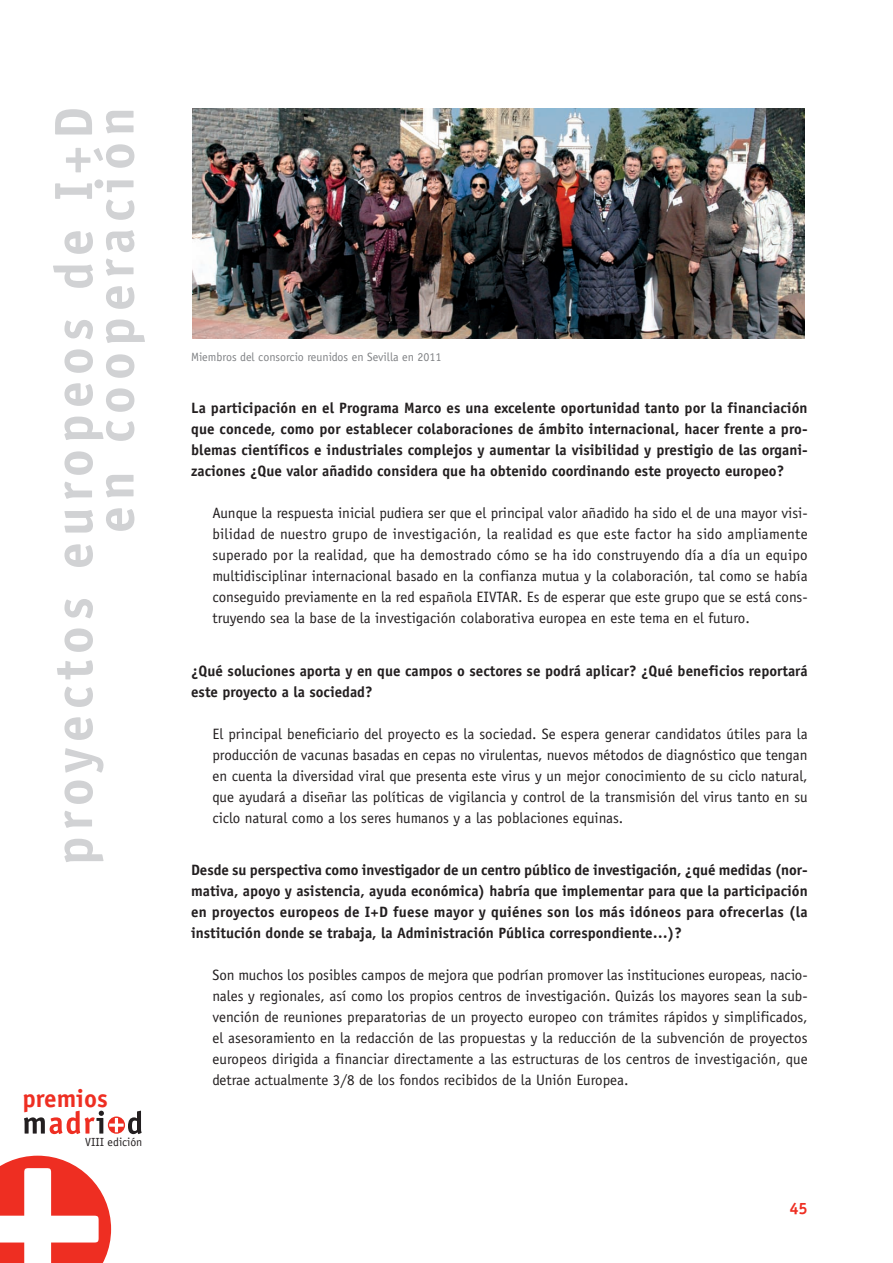
<style>
.page{position:relative;width:893px;height:1263px;background:#fff}
.page>*{position:absolute;margin:0;border:0;box-sizing:border-box;transform-origin:0 0}
.t1{font:700 54px/41.4px "Officina Sans";letter-spacing:.11em;color:#d1d2d4;text-align:right}
.t2{font:700 25.05px "Officina Sans";color:#ee2e22}
.t3{font:700 16.5px "Officina Sans";color:#ee2e22}
.t4{font:15px/21px "Officina Sans";color:#231f20;text-align:justify}
.t5{font:700 15px/21px "Officina Sans";color:#231f20;text-align:justify}
.t6{font:12px "Officina Sans";color:#808285}
.t7{font:11.85px "Officina Sans";color:#231f20}
</style>
<div class="page">
<img style="left:193px;top:108px;width:612px;height:231px">
<svg style="left:0;top:1156px;width:111px;height:107px"></svg>
<svg style="left:24px;top:1111px;width:118px;height:23px"></svg>
<h1 class="t1" style="left:58px;top:865px;width:760px;rotate:-90deg">proyectos europeos de I+D en cooperación</h1>
<h2 class="t2" style="left:22px;top:1089px;width:87px">premios</h2>
<p class="t7" style="left:85px;top:1137px;width:59px">VIII edición</p>
<p class="t6" style="left:191px;top:352px;width:252px">Miembros del consorcio reunidos en Sevilla en 2011</p>
<p class="t5" style="left:191px;top:399px;width:618px">La participación en el Programa Marco es una excelente oportunidad tanto por la financiación que concede, como por establecer colaboraciones de ámbito internacional, hacer frente a pro&shy;blemas científicos e industriales complejos y aumentar la visibilidad y prestigio de las organi&shy;zaciones ¿Que valor añadido considera que ha obtenido coordinando este proyecto europeo?</p>
<p class="t4" style="left:212px;top:504px;width:597px">Aunque la respuesta inicial pudiera ser que el principal valor añadido ha sido el de una mayor visi&shy;bilidad de nuestro grupo de investigación, la realidad es que este factor ha sido ampliamente superado por la realidad, que ha demostrado cómo se ha ido construyendo día a día un equipo multidisciplinar internacional basado en la confianza mutua y la colaboración, tal como se había conseguido previamente en la red española EIVTAR. Es de esperar que este grupo que se está cons&shy;truyendo sea la base de la investigación colaborativa europea en este tema en el futuro.</p>
<p class="t5" style="left:191px;top:661px;width:618px">¿Qué soluciones aporta y en que campos o sectores se podrá aplicar? ¿Qué beneficios reportará este proyecto a la sociedad?</p>
<p class="t4" style="left:212px;top:724px;width:597px">El principal beneficiario del proyecto es la sociedad. Se espera generar candidatos útiles para la producción de vacunas basadas en cepas no virulentas, nuevos métodos de diagnóstico que tengan en cuenta la diversidad viral que presenta este virus y un mejor conocimiento de su ciclo natural, que ayudará a diseñar las políticas de vigilancia y control de la transmisión del virus tanto en su ciclo natural como a los seres humanos y a las poblaciones equinas.</p>
<p class="t5" style="left:191px;top:861px;width:618px">Desde su perspectiva como investigador de un centro público de investigación, ¿qué medidas (nor&shy;mativa, apoyo y asistencia, ayuda económica) habría que implementar para que la participación en proyectos europeos de I+D fuese mayor y quiénes son los más idóneos para ofrecerlas (la institución donde se trabaja, la Administración Pública correspondiente…)?</p>
<p class="t4" style="left:212px;top:966px;width:597px">Son muchos los posibles campos de mejora que podrían promover las instituciones europeas, nacio&shy;nales y regionales, así como los propios centros de investigación. Quizás los mayores sean la sub&shy;vención de reuniones preparatorias de un proyecto europeo con trámites rápidos y simplificados, el asesoramiento en la redacción de las propuestas y la reducción de la subvención de proyectos europeos dirigida a financiar directamente a las estructuras de los centros de investigación, que detrae actualmente 3/8 de los fondos recibidos de la Unión Europea.</p>
<p class="t3" style="left:789px;top:1202px;width:20px">45</p>
</div>
